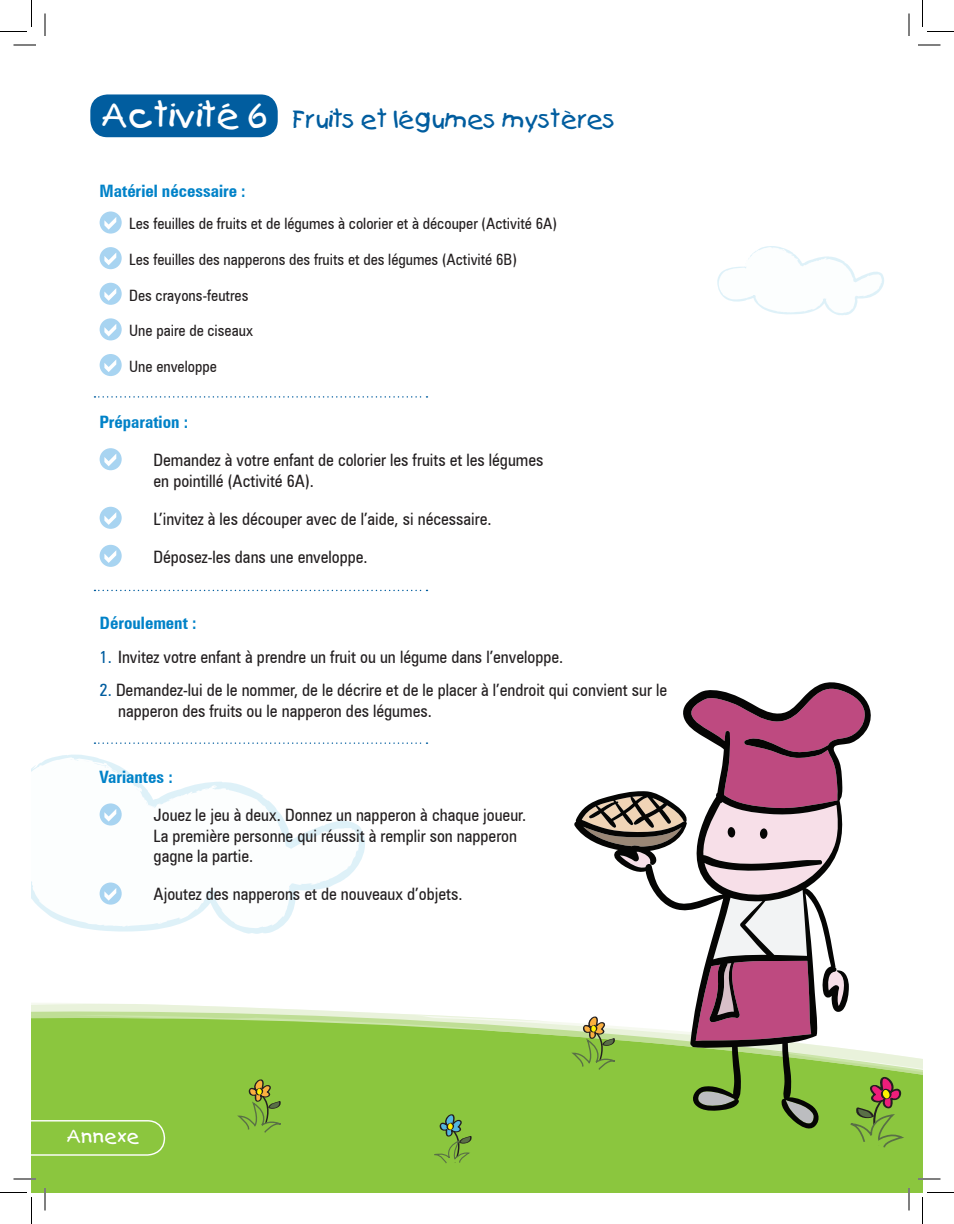
<style>
.page{position:relative;width:954px;height:1224px;background:#fff}
.page>*{position:absolute;margin:0;border:0;box-sizing:border-box;transform-origin:0 0}
.t1{font:24.15px "Kids Plain";color:#015d9f}
.t2{font:18.6px "Kids Plain";color:#fff}
.t3{font:condensed 17.1px/20.5px "Zurich BT";color:#231f20}
.t4{font:700 condensed 17.1px "Zurich BT";color:#0082c8}
.t5{font:condensed 15.6px "Zurich BT";color:#231f20}
.s1{font-size:34.2px;color:#fff}
.s2{color:#015d9f}
</style>
<div class="page">
<div style="left:90px;top:94px;width:188px;height:43px;background:#015d9f;border-radius:17px"></div>
<svg style="left:32px;top:755px;width:333px;height:171px"></svg>
<svg style="left:32px;top:1004px;width:890px;height:188px;background:#98cc55"></svg>
<svg style="left:717px;top:246px;width:167px;height:69px"></svg>
<svg style="left:433px;top:1106px;width:40px;height:58px;background:#7db244"></svg>
<svg style="left:572px;top:1004px;width:332px;height:145px"></svg>
<svg style="left:574px;top:682px;width:300px;height:450px"></svg>
<div style="left:100px;top:211px;width:22px;height:23px;background:#a8d4f1;border-radius:50%"></div>
<svg style="left:104px;top:217px;width:12px;height:13px"></svg>
<div style="left:100px;top:247px;width:22px;height:22px;background:#a8d4f1;border-radius:50%"></div>
<svg style="left:104px;top:253px;width:12px;height:12px"></svg>
<div style="left:100px;top:283px;width:22px;height:22px;background:#a8d4f1;border-radius:50%"></div>
<svg style="left:104px;top:288px;width:12px;height:13px"></svg>
<div style="left:100px;top:318px;width:22px;height:22px;background:#a8d4f1;border-radius:50%"></div>
<svg style="left:104px;top:324px;width:12px;height:12px"></svg>
<div style="left:100px;top:354px;width:22px;height:22px;background:#a8d4f1;border-radius:50%"></div>
<svg style="left:104px;top:360px;width:12px;height:12px"></svg>
<div style="left:100px;top:448px;width:22px;height:22px;background:#a8d4f1;border-radius:50%"></div>
<svg style="left:104px;top:454px;width:12px;height:12px"></svg>
<div style="left:100px;top:507px;width:22px;height:22px;background:#a8d4f1;border-radius:50%"></div>
<svg style="left:104px;top:512px;width:12px;height:13px"></svg>
<div style="left:100px;top:545px;width:22px;height:22px;background:#a8d4f1;border-radius:50%"></div>
<svg style="left:104px;top:550px;width:12px;height:13px"></svg>
<div style="left:100px;top:803px;width:22px;height:23px;background:#a8d4f1;border-radius:50%"></div>
<svg style="left:104px;top:809px;width:12px;height:13px"></svg>
<div style="left:100px;top:883px;width:22px;height:22px;background:#a8d4f1;border-radius:50%"></div>
<svg style="left:104px;top:888px;width:12px;height:13px"></svg>
<svg style="left:94px;top:396px;width:334px;height:2px"></svg>
<svg style="left:94px;top:590px;width:334px;height:1px"></svg>
<svg style="left:94px;top:742px;width:334px;height:2px"></svg>
<hr style="left:918px;top:1178px;width:22px;height:2px;background:#fff">
<hr style="left:908px;top:1188px;width:2px;height:22px;background:#fff">
<svg style="left:14px;top:45px;width:22px;height:1px"></svg>
<svg style="left:918px;top:45px;width:22px;height:1px"></svg>
<svg style="left:918px;top:1179px;width:22px;height:1px"></svg>
<svg style="left:45px;top:14px;width:1px;height:22px"></svg>
<svg style="left:909px;top:14px;width:1px;height:22px"></svg>
<svg style="left:909px;top:1188px;width:1px;height:22px"></svg>
<svg style="left:0;top:0;width:32px;height:32px"></svg>
<svg style="left:0;top:1072px;width:354px;height:152px"></svg>
<svg style="left:922px;top:0;width:32px;height:32px"></svg>
<svg style="left:922px;top:1192px;width:32px;height:32px"></svg>
<p class="t1" style="left:102px;top:104px;width:516px"><span class="s1">Activité 6</span> Fruits et légumes mystères</p>
<p class="t4" style="left:100px;top:180px;width:148px">Matériel nécessaire :</p>
<p class="t5" style="left:129px;top:214px;width:429px">Les feuilles de fruits et de légumes à colorier et à découper (Activité 6A)</p>
<p class="t5" style="left:129px;top:250px;width:389px">Les feuilles des napperons des fruits et des légumes (Activité 6B)</p>
<p class="t5" style="left:129px;top:286px;width:121px">Des crayons-feutres</p>
<p class="t5" style="left:129px;top:321px;width:125px">Une paire de ciseaux</p>
<p class="t5" style="left:129px;top:357px;width:89px">Une enveloppe</p>
<p class="t4" style="left:100px;top:411px;width:90px">Préparation :</p>
<p class="t3" style="left:154px;top:450px;width:391px">Demandez à votre enfant de colorier les fruits et les légumes en pointillé (Activité 6A).</p>
<p class="t3" style="left:154px;top:508px;width:339px">L’invitez à les découper avec de l’aide, si nécessaire.</p>
<p class="t3" style="left:154px;top:546px;width:216px">Déposez-les dans une enveloppe.</p>
<p class="t4" style="left:100px;top:613px;width:98px">Déroulement :</p>
<p class="t3" style="left:100px;top:646px;width:465px"><span class="s2">1.</span> Invitez votre enfant à prendre un fruit ou un légume dans l’enveloppe.</p>
<p class="t3" style="left:118px;top:680px;width:551px;text-indent:-19px"><span class="s2">2.</span> Demandez-lui de le nommer, de le décrire et de le placer à l’endroit qui convient sur le napperon des fruits ou le napperon des légumes.</p>
<p class="t4" style="left:100px;top:767px;width:75px">Variantes :</p>
<p class="t3" style="left:154px;top:805px;width:374px">Jouez le jeu à deux. Donnez un napperon à chaque joueur.<br>La première personne qui réussit à remplir son napperon gagne la partie.</p>
<p class="t3" style="left:154px;top:884px;width:310px">Ajoutez des napperons et de nouveaux d’objets.</p>
<p class="t2" style="left:67px;top:1124px;width:75px">Annexe</p>
</div>
